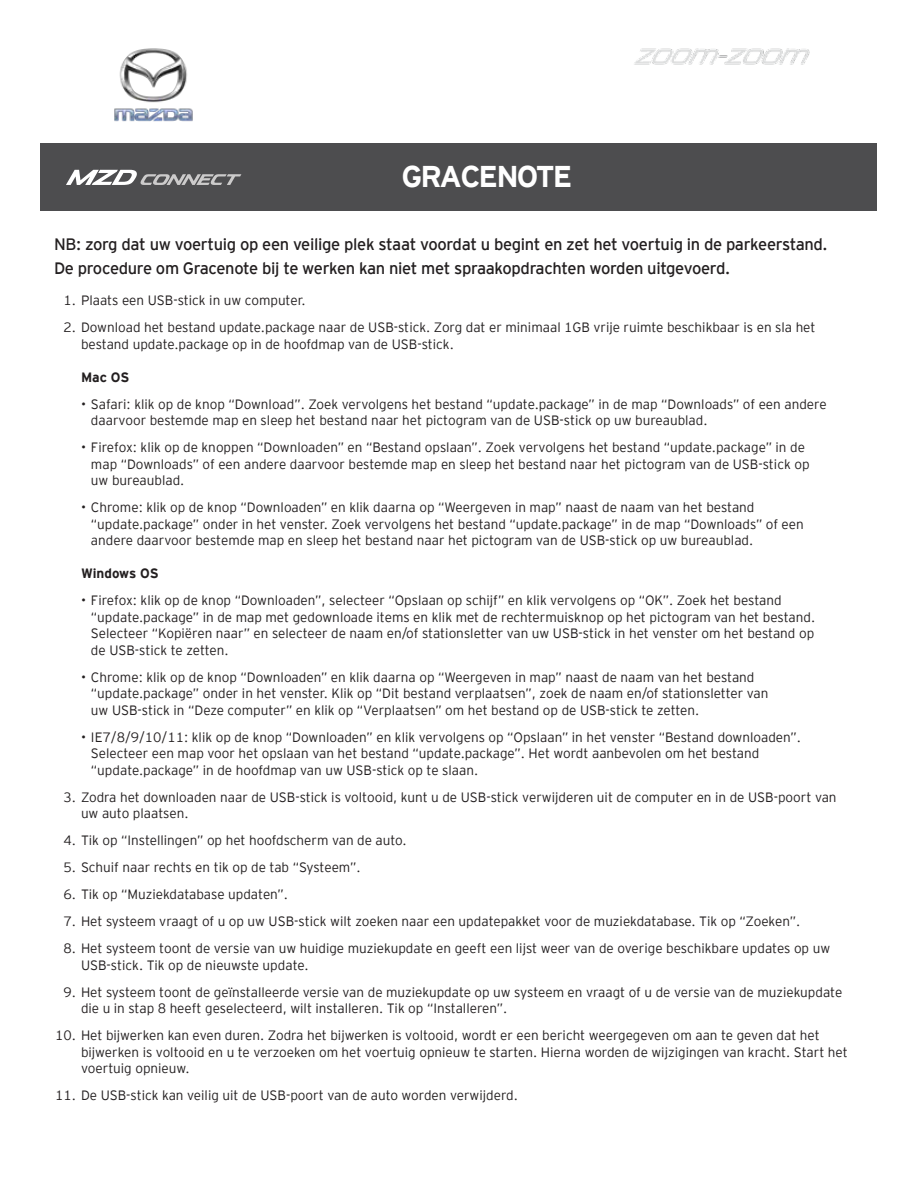
<style>
.page{position:relative;width:918px;height:1188px;background:#fff}
.page>*{position:absolute;margin:0;border:0;box-sizing:border-box;transform-origin:0 0}
.t1{font:700 30px "Interstate Mazda";letter-spacing:-.06em;color:#fff}
.t2{font:16.5px/24px "Interstate Mazda";letter-spacing:-.02em;color:#231f20}
.t3{font:300 13.5px/16.5px "Interstate Mazda";color:#231f20}
.t4{font:700 13.5px "Interstate Mazda";letter-spacing:-.005em;color:#231f20}
</style>
<div class="page">
<div style="left:40px;top:144px;width:838px;height:67px;background:#4d4d4f"></div>
<img style="left:634px;top:48px;width:176px;height:16px">
<img style="left:114px;top:48px;width:79px;height:74px">
<svg style="left:66px;top:170px;width:175px;height:15px"></svg>
<h1 class="t1" style="left:401px;top:154px;width:173px">GRACENOTE</h1>
<p class="t2" style="left:54px;top:231px;width:775px">NB: zorg dat uw voertuig op een veilige plek staat voordat u begint en zet het voertuig in de parkeerstand.<br>De procedure om Gracenote bij te werken kan niet met spraakopdrachten worden uitgevoerd.</p>
<p class="t3" style="left:63px;top:292px;width:244px">1. Plaats een USB-stick in uw computer.</p>
<p class="t3" style="left:81px;top:319px;width:736px;text-indent:-18px">2. Download het bestand update.package naar de USB-stick. Zorg dat er minimaal 1GB vrije ruimte beschikbaar is en sla het bestand update.package op in de hoofdmap van de USB-stick.</p>
<p class="t4" style="left:81px;top:367px;width:50px">Mac OS</p>
<p class="t3" style="left:91px;top:395px;width:737px;text-indent:-10px">• Safari: klik op de knop “Download”. Zoek vervolgens het bestand “update.package” in de map “Downloads” of een andere daarvoor bestemde map en sleep het bestand naar het pictogram van de USB-stick op uw bureaublad.</p>
<p class="t3" style="left:91px;top:439px;width:720px;text-indent:-10px">• Firefox: klik op de knoppen “Downloaden” en “Bestand opslaan”. Zoek vervolgens het bestand “update.package” in de map “Downloads” of een andere daarvoor bestemde map en sleep het bestand naar het pictogram van de USB-stick op uw bureaublad.</p>
<p class="t3" style="left:91px;top:499px;width:714px;text-indent:-10px">• Chrome: klik op de knop “Downloaden” en klik daarna op “Weergeven in map” naast de naam van het bestand “update.package” onder in het venster. Zoek vervolgens het bestand “update.package” in de map “Downloads” of een andere daarvoor bestemde map en sleep het bestand naar het pictogram van de USB-stick op uw bureaublad.</p>
<p class="t4" style="left:81px;top:564px;width:79px">Windows OS</p>
<p class="t3" style="left:91px;top:592px;width:726px;text-indent:-10px">• Firefox: klik op de knop “Downloaden”, selecteer “Opslaan op schijf” en klik vervolgens op “OK”. Zoek het bestand “update.package” in de map met gedownloade items en klik met de rechtermuisknop op het pictogram van het bestand.<br>Selecteer “Kopiëren naar” en selecteer de naam en/of stationsletter van uw USB-stick in het venster om het bestand op de USB-stick te zetten.</p>
<p class="t3" style="left:91px;top:668px;width:679px;text-indent:-10px">• Chrome: klik op de knop “Downloaden” en klik daarna op “Weergeven in map” naast de naam van het bestand “update.package” onder in het venster. Klik op “Dit bestand verplaatsen”, zoek de naam en/of stationsletter van uw USB-stick in “Deze computer” en klik op “Verplaatsen” om het bestand op de USB-stick te zetten.</p>
<p class="t3" style="left:91px;top:728px;width:712px;text-indent:-10px">• IE7/8/9/10/11: klik op de knop “Downloaden” en klik vervolgens op “Opslaan” in het venster “Bestand downloaden”.<br>Selecteer een map voor het opslaan van het bestand “update.package”. Het wordt aanbevolen om het bestand “update.package” in de hoofdmap van uw USB-stick op te slaan.</p>
<p class="t3" style="left:81px;top:788px;width:757px;text-indent:-18px">3. Zodra het downloaden naar de USB-stick is voltooid, kunt u de USB-stick verwijderen uit de computer en in de USB-poort van uw auto plaatsen.</p>
<p class="t3" style="left:63px;top:832px;width:345px">4. Tik op “Instellingen” op het hoofdscherm van de auto.</p>
<p class="t3" style="left:63px;top:859px;width:299px">5. Schuif naar rechts en tik op de tab “Systeem”.</p>
<p class="t3" style="left:63px;top:886px;width:226px">6. Tik op “Muziekdatabase updaten”.</p>
<p class="t3" style="left:63px;top:913px;width:738px">7. Het systeem vraagt of u op uw USB-stick wilt zoeken naar een updatepakket voor de muziekdatabase. Tik op “Zoeken”.</p>
<p class="t3" style="left:81px;top:940px;width:751px;text-indent:-18px">8. Het systeem toont de versie van uw huidige muziekupdate en geeft een lijst weer van de overige beschikbare updates op uw<br>USB-stick. Tik op de nieuwste update.</p>
<p class="t3" style="left:81px;top:983px;width:763px;text-indent:-18px">9. Het systeem toont de geïnstalleerde versie van de muziekupdate op uw systeem en vraagt of u de versie van de muziekupdate die u in stap 8 heeft geselecteerd, wilt installeren. Tik op “Installeren”.</p>
<p class="t3" style="left:81px;top:1027px;width:768px;text-indent:-26px">10. Het bijwerken kan even duren. Zodra het bijwerken is voltooid, wordt er een bericht weergegeven om aan te geven dat het bijwerken is voltooid en u te verzoeken om het voertuig opnieuw te starten. Hierna worden de wijzigingen van kracht. Start het voertuig opnieuw.</p>
<p class="t3" style="left:55px;top:1087px;width:464px">11. De USB-stick kan veilig uit de USB-poort van de auto worden verwijderd.</p>
</div>
